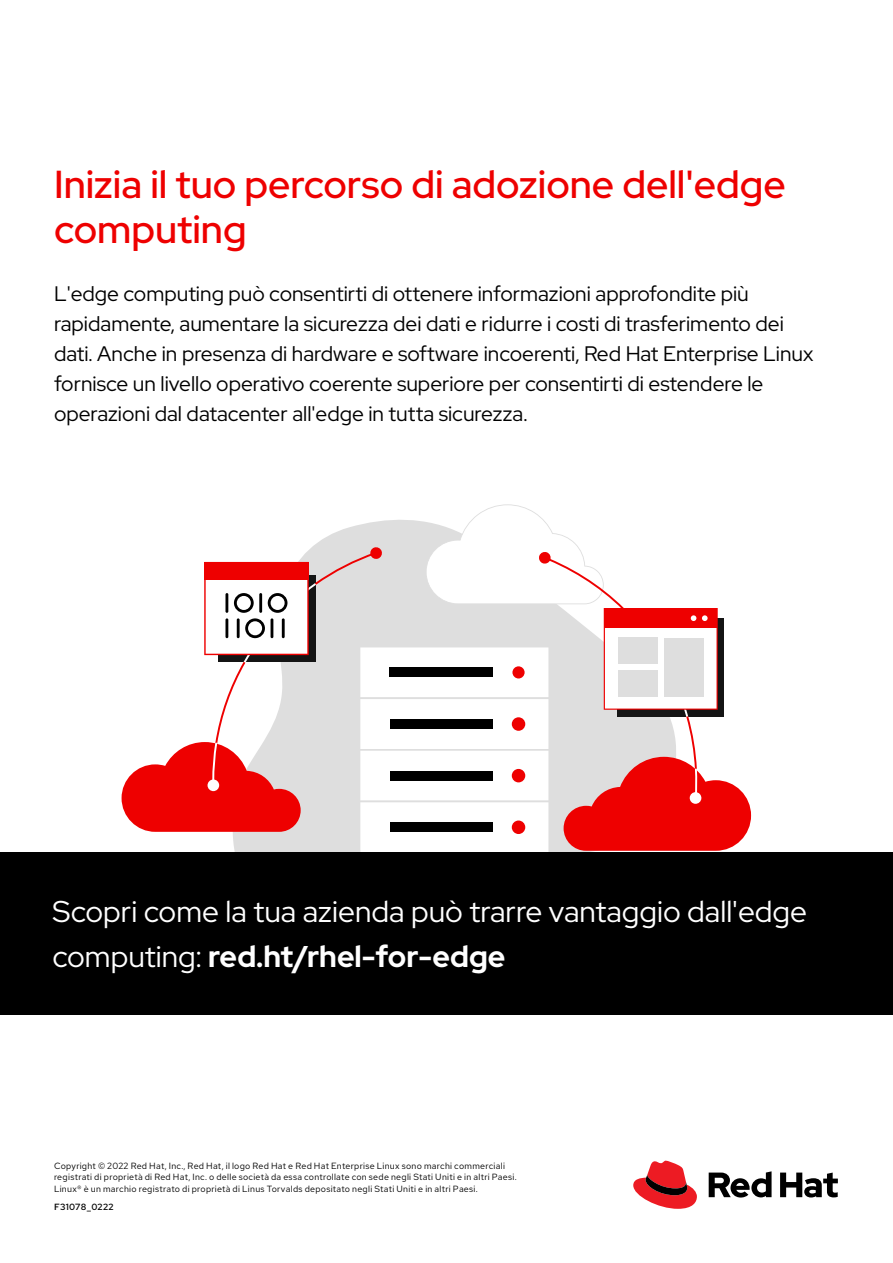
<style>
.page{position:relative;width:893px;height:1263px;background:#fff}
.page>*{position:absolute;margin:0;border:0;box-sizing:border-box;transform-origin:0 0}
.t1{font:500 39px/45px "Red Hat Display";color:#e00}
.t2{font:30px/45px "Red Hat Display";color:#fff}
.t3{font:21px/30px "Red Hat Display";color:#000}
.t4{font:9px/11.2px "Red Hat Text";letter-spacing:.03em;color:#000}
.t5{font:500 9px "Red Hat Text";letter-spacing:.025em;color:#000}
.s1{font-weight:700}
</style>
<div class="page">
<svg style="left:633px;top:1161px;width:64px;height:48px"></svg>
<svg style="left:709px;top:1171px;width:129px;height:26px"></svg>
<svg style="left:122px;top:504px;width:629px;height:348px"></svg>
<div style="left:689px;top:792px;width:12px;height:12px;background:#fff;border-radius:50%"></div>
<div style="left:0;top:852px;width:893px;height:162px;background:#000"></div>
<h1 class="t1" style="left:54px;top:162px;width:733px">Inizia il tuo percorso di adozione dell'edge computing</h1>
<p class="t3" style="left:54px;top:278px;width:761px">L'edge computing può consentirti di ottenere informazioni approfondite più rapidamente, aumentare la sicurezza dei dati e ridurre i costi di trasferimento dei dati. Anche in presenza di hardware e software incoerenti, Red Hat Enterprise Linux fornisce un livello operativo coerente superiore per consentirti di estendere le operazioni dal datacenter all'edge in tutta sicurezza.</p>
<h2 class="t2" style="left:52px;top:888px;width:756px">Scopri come la tua azienda può trarre vantaggio dall'edge computing: <span class="s1">red.ht/rhel-for-edge</span></h2>
<p class="t4" style="left:54px;top:1160px;width:464px">Copyright © 2022 Red Hat, Inc., Red Hat, il logo Red Hat e Red Hat Enterprise Linux sono marchi commerciali registrati di proprietà di Red Hat, Inc. o delle società da essa controllate con sede negli Stati Uniti e in altri Paesi.<br>Linux® è un marchio registrato di proprietà di Linus Torvalds depositato negli Stati Uniti e in altri Paesi.</p>
<p class="t5" style="left:54px;top:1200px;width:61px">F31078_0222</p>
</div>
